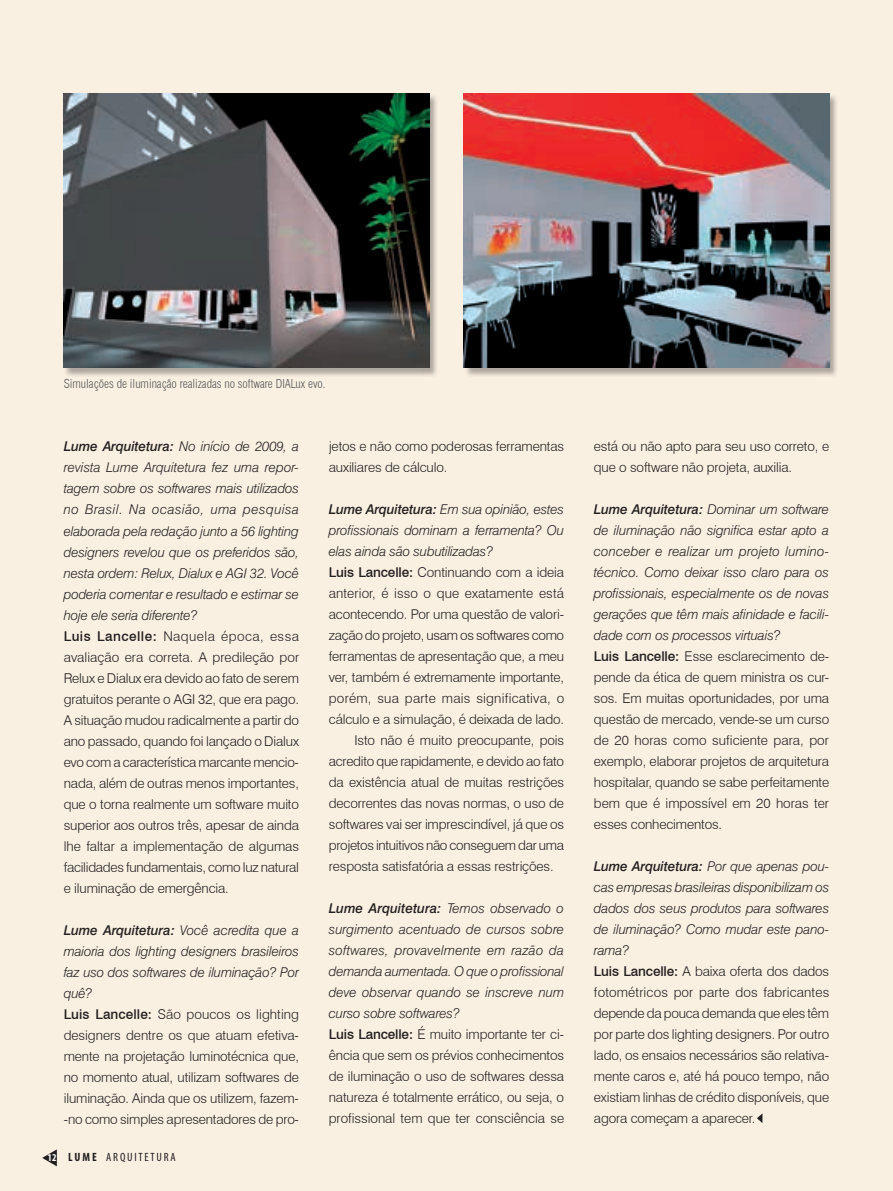
<style>
.page{position:relative;width:893px;height:1191px;background:#f9f0e2}
.page>*{position:absolute;margin:0;border:0;box-sizing:border-box;transform-origin:0 0}
.Texto{font:300 13.5px/21px "Swiss 721 BT";letter-spacing:-.01em;color:#231f20;text-align:justify}
.Texto-2{font:italic 300 13.5px/21px "Swiss 721 BT";letter-spacing:-.01em;color:#231f20;text-align:justify}
.Legenda{font:300 condensed 12px "Swiss 721 BT";color:#57585a}
.t1{font:condensed 12px "Myriad";color:#231f20}
.t2{font:700 condensed 10.5px "Myriad";color:#fff}
.s1{font-weight:500}
.s2{font-weight:700}
</style>
<div class="page">
<svg style="left:42px;top:1149px;width:15px;height:17px"></svg>
<svg style="left:757px;top:1114px;width:5px;height:9px"></svg>
<div style="left:64px;top:93px;width:374px;height:284px;background:#231f20;opacity:.35"></div>
<img style="left:64px;top:94px;width:365px;height:273px">
<div style="left:464px;top:93px;width:374px;height:283px;background:#231f20;opacity:.35"></div>
<img style="left:464px;top:94px;width:365px;height:273px">
<p class="Legenda" style="left:64px;top:376px;width:263px">Simulações de iluminação realizadas no software DIALux evo.</p>
<p class="Texto-2" style="left:64px;top:436px;width:237px"><span class="s1">Lume Arquitetura:</span> No início de 2009, a revista Lume Arquitetura fez uma repor&shy;tagem sobre os softwares mais utilizados no Brasil. Na ocasião, uma pesquisa elaborada pela redação junto a 56 lighting designers revelou que os preferidos são, nesta ordem: Relux, Dialux e AGI 32. Você poderia comentar e resultado e estimar se hoje ele seria diferente?</p>
<p class="Texto" style="left:64px;top:625px;width:237px"><span class="s1">Luis Lancelle:</span> Naquela época, essa avaliação era correta. A predileção por Relux e Dialux era devido ao fato de serem gratuitos perante o AGI 32, que era pago.<br>A situação mudou radicalmente a partir do ano passado, quando foi lançado o Dialux evo com a característica marcante mencio&shy;nada, além de outras menos importantes, que o torna realmente um software muito superior aos outros três, apesar de ainda lhe faltar a implementação de algumas facilidades fundamentais, como luz natural e iluminação de emergência.</p>
<p class="Texto-2" style="left:64px;top:919px;width:237px"><span class="s1">Lume Arquitetura:</span> Você acredita que a maioria dos lighting designers brasileiros faz uso dos softwares de iluminação? Por quê?</p>
<p class="Texto" style="left:64px;top:1003px;width:237px"><span class="s1">Luis Lancelle:</span> São poucos os lighting designers dentre os que atuam efetiva&shy;mente na projetação luminotécnica que, no momento atual, utilizam softwares de iluminação. Ainda que os utilizem, fazem--no como simples apresentadores de pro-</p>
<p class="t2" style="left:48px;top:1152px;width:10px">12</p>
<p class="t1" style="left:68px;top:1151px;width:109px"><span class="s2">L U M E</span> A R Q U I T E T U R A</p>
<p class="Texto" style="left:329px;top:435px;width:237px">jetos e não como poderosas ferramentas auxiliares de cálculo.</p>
<p class="Texto-2" style="left:329px;top:498px;width:237px"><span class="s1">Lume Arquitetura:</span> Em sua opinião, estes profissionais dominam a ferramenta? Ou elas ainda são subutilizadas?</p>
<p class="Texto" style="left:329px;top:561px;width:237px"><span class="s1">Luis Lancelle:</span> Continuando com a ideia anterior, é isso o que exatamente está acontecendo. Por uma questão de valori&shy;zação do projeto, usam os softwares como ferramentas de apresentação que, a meu ver, também é extremamente importante, porém, sua parte mais significativa, o cálculo e a simulação, é deixada de lado.</p>
<p class="Texto" style="left:329px;top:729px;width:237px;text-indent:26px">Isto não é muito preocupante, pois acredito que rapidamente, e devido ao fato da existência atual de muitas restrições decorrentes das novas normas, o uso de softwares vai ser imprescindível, já que os projetos intuitivos não conseguem dar uma resposta satisfatória a essas restrições.</p>
<p class="Texto-2" style="left:329px;top:897px;width:237px"><span class="s1">Lume Arquitetura:</span> Temos observado o surgimento acentuado de cursos sobre softwares, provavelmente em razão da demanda aumentada. O que o profissional deve observar quando se inscreve num curso sobre softwares?</p>
<p class="Texto" style="left:329px;top:1023px;width:237px"><span class="s1">Luis Lancelle:</span> É muito importante ter ci&shy;ência que sem os prévios conhecimentos de iluminação o uso de softwares dessa natureza é totalmente errático, ou seja, o profissional tem que ter consciência se</p>
<p class="Texto" style="left:594px;top:435px;width:237px">está ou não apto para seu uso correto, e que o software não projeta, auxilia.</p>
<p class="Texto-2" style="left:594px;top:498px;width:237px"><span class="s1">Lume Arquitetura:</span> Dominar um software de iluminação não significa estar apto a conceber e realizar um projeto lumino&shy;técnico. Como deixar isso claro para os profissionais, especialmente os de novas gerações que têm mais afinidade e facili&shy;dade com os processos virtuais?</p>
<p class="Texto" style="left:594px;top:645px;width:237px"><span class="s1">Luis Lancelle:</span> Esse esclarecimento de&shy;pende da ética de quem ministra os cur&shy;sos. Em muitas oportunidades, por uma questão de mercado, vende-se um curso de 20 horas como suficiente para, por exemplo, elaborar projetos de arquitetura hospitalar, quando se sabe perfeitamente bem que é impossível em 20 horas ter esses conhecimentos.</p>
<p class="Texto-2" style="left:594px;top:855px;width:237px"><span class="s1">Lume Arquitetura:</span> Por que apenas pou&shy;cas empresas brasileiras disponibilizam os dados dos seus produtos para softwares de iluminação? Como mudar este pano&shy;rama?</p>
<p class="Texto" style="left:594px;top:960px;width:237px"><span class="s1">Luis Lancelle:</span> A baixa oferta dos dados fotométricos por parte dos fabricantes depende da pouca demanda que eles têm por parte dos lighting designers. Por outro lado, os ensaios necessários são relativa&shy;mente caros e, até há pouco tempo, não existiam linhas de crédito disponíveis, que agora começam a aparecer.</p>
</div>
